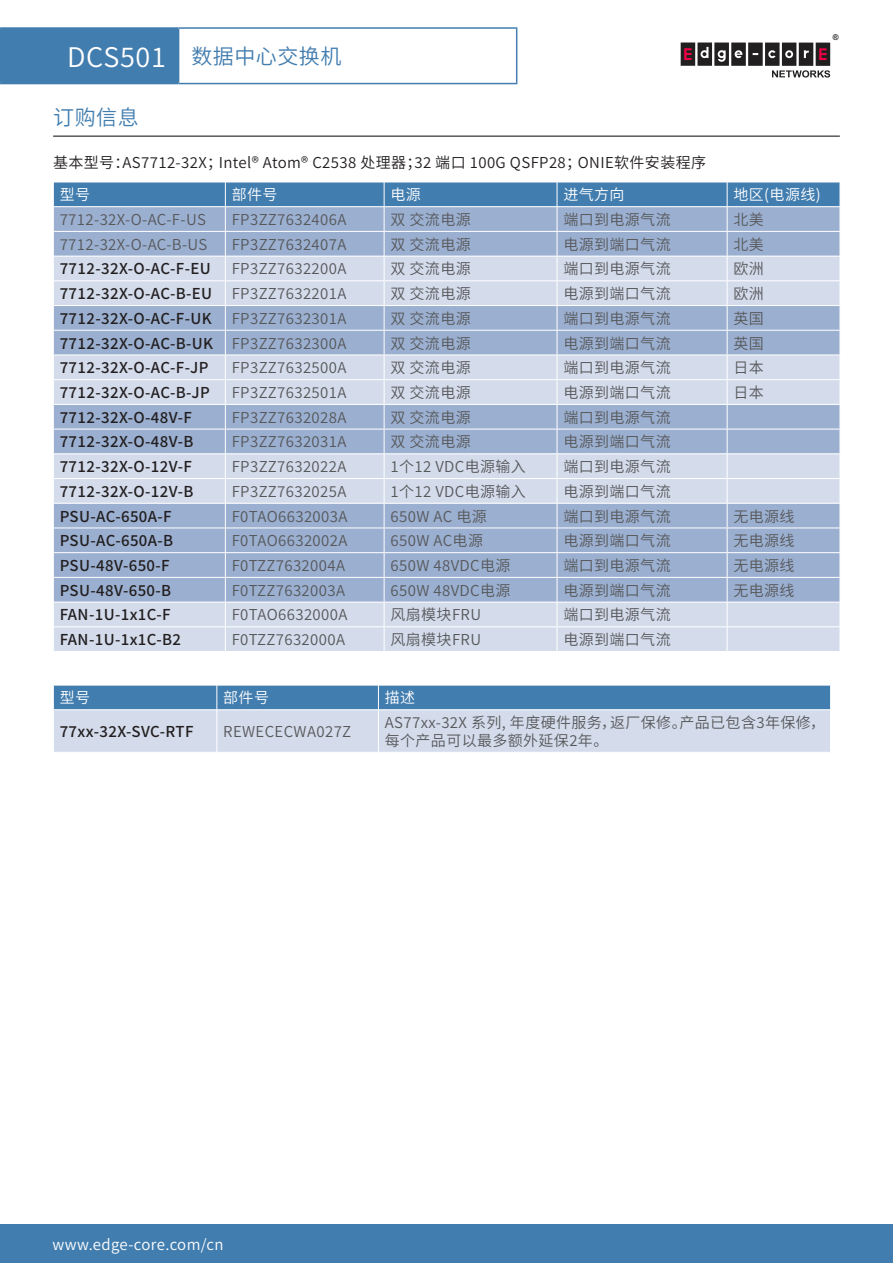
<style>
.page{position:relative;width:893px;height:1263px;background:#fff}
.page>*{position:absolute;margin:0;border:0;box-sizing:border-box;transform-origin:0 0}
.HeaderTitle{font:27px "Source Han Sans SC";letter-spacing:.025em;color:#fff}
.HeaderTitle-2{font:21px "Source Han Sans SC";letter-spacing:.025em;color:#427daf}
.NEW_H1{font:21px "Source Han Sans SC";color:#427daf}
.DS_TableBodyText{font:15px/18px "Source Han Sans SC";letter-spacing:.025em;color:#57585a}
.t1{font:500 15px "Source Han Sans SC";letter-spacing:.025em;color:#231f20}
.t2{font:15px "Source Han Sans SC";letter-spacing:.025em;color:#231f20}
.DS_tableHeaderText{font:15px "Source Han Sans SC";letter-spacing:.025em;color:#fff}
.t3{font:700 7.95px "Arial";color:#231f20}
</style>
<div class="page">
<div style="left:0;top:1225px;width:893px;height:38px;background:#427daf"></div>
<div style="left:681px;top:43px;width:14px;height:23px;background:#221f21"></div>
<div style="left:697px;top:43px;width:15px;height:23px;background:#221f21"></div>
<div style="left:714px;top:43px;width:15px;height:23px;background:#221f21"></div>
<div style="left:731px;top:43px;width:15px;height:23px;background:#221f21"></div>
<div style="left:748px;top:43px;width:15px;height:23px;background:#221f21"></div>
<div style="left:765px;top:43px;width:15px;height:23px;background:#221f21"></div>
<div style="left:782px;top:43px;width:14px;height:23px;background:#221f21"></div>
<div style="left:799px;top:43px;width:14px;height:23px;background:#221f21"></div>
<svg style="left:684px;top:48px;width:8px;height:12px"></svg>
<div style="left:816px;top:43px;width:14px;height:23px;background:#221f21"></div>
<svg style="left:819px;top:48px;width:8px;height:12px"></svg>
<svg style="left:700px;top:47px;width:8px;height:11px"></svg>
<svg style="left:785px;top:50px;width:8px;height:8px"></svg>
<svg style="left:804px;top:50px;width:5px;height:8px"></svg>
<svg style="left:768px;top:50px;width:8px;height:8px"></svg>
<svg style="left:718px;top:50px;width:8px;height:12px"></svg>
<svg style="left:772px;top:70px;width:58px;height:8px"></svg>
<svg style="left:735px;top:50px;width:7px;height:8px"></svg>
<hr style="left:53px;top:135px;width:787px;height:2px;background:#57585a">
<svg style="left:53px;top:182px;width:787px;height:469px;background:#b1c2dc"></svg>
<hr style="left:53px;top:256px;width:172px;height:1px;background:#fff">
<hr style="left:225px;top:256px;width:159px;height:1px;background:#fff">
<hr style="left:384px;top:256px;width:173px;height:1px;background:#fff">
<hr style="left:557px;top:256px;width:170px;height:1px;background:#fff">
<hr style="left:727px;top:256px;width:113px;height:1px;background:#fff">
<svg style="left:53px;top:685px;width:778px;height:67px;background:#a1bbd6"></svg>
<hr style="left:53px;top:709px;width:164px;height:1px;background:#fff">
<hr style="left:217px;top:709px;width:161px;height:1px;background:#fff">
<hr style="left:378px;top:709px;width:453px;height:1px;background:#fff">
<div style="left:1px;top:28px;width:178px;height:56px;background:#427daf"></div>
<hr style="left:0;top:27px;width:179px;height:2px;background:#427daf">
<hr style="left:0;top:29px;width:2px;height:54px;background:#427daf">
<hr style="left:179px;top:27px;width:338px;height:2px;background:#427daf">
<hr style="left:516px;top:29px;width:1px;height:54px;background:#427daf">
<hr style="left:0;top:83px;width:179px;height:1px;background:#427daf">
<hr style="left:179px;top:83px;width:338px;height:1px;background:#427daf">
<p class="HeaderTitle" style="left:67px;top:41px;width:100px">DCS501</p>
<p class="HeaderTitle-2" style="left:191px;top:45px;width:152px">数据中心交换机</p>
<p class="t3" style="left:833px;top:32px;width:7px">®</p>
<p class="NEW_H1" style="left:53px;top:105px;width:87px">订购信息</p>
<p class="t2" style="left:53px;top:154px;width:654px">基本型号：AS7712-32X；Intel® Atom® C2538 处理器；32 端口 100G QSFP28；ONIE软件安装程序</p>
<p class="DS_tableHeaderText" style="left:60px;top:186px;width:32px">型号</p>
<p class="DS_tableHeaderText" style="left:232px;top:186px;width:47px">部件号</p>
<p class="DS_tableHeaderText" style="left:390px;top:186px;width:32px">电源</p>
<p class="DS_tableHeaderText" style="left:563px;top:186px;width:63px">进气方向</p>
<p class="DS_tableHeaderText" style="left:733px;top:186px;width:89px">地区(电源线)</p>
<p class="DS_TableBodyText" style="left:60px;top:211px;width:148px">7712-32X-O-AC-F-US</p>
<p class="DS_TableBodyText" style="left:232px;top:211px;width:116px">FP3ZZ7632406A</p>
<p class="DS_TableBodyText" style="left:390px;top:211px;width:82px">双 交流电源</p>
<p class="DS_TableBodyText" style="left:563px;top:211px;width:109px">端口到电源气流</p>
<p class="DS_TableBodyText" style="left:733px;top:211px;width:32px">北美</p>
<p class="DS_TableBodyText" style="left:60px;top:236px;width:149px">7712-32X-O-AC-B-US</p>
<p class="DS_TableBodyText" style="left:232px;top:236px;width:116px">FP3ZZ7632407A</p>
<p class="DS_TableBodyText" style="left:390px;top:236px;width:82px">双 交流电源</p>
<p class="DS_TableBodyText" style="left:563px;top:236px;width:109px">电源到端口气流</p>
<p class="DS_TableBodyText" style="left:733px;top:236px;width:32px">北美</p>
<p class="t1" style="left:60px;top:260px;width:153px">7712-32X-O-AC-F-EU</p>
<p class="DS_TableBodyText" style="left:232px;top:260px;width:116px">FP3ZZ7632200A</p>
<p class="DS_TableBodyText" style="left:390px;top:260px;width:82px">双 交流电源</p>
<p class="DS_TableBodyText" style="left:563px;top:260px;width:109px">端口到电源气流</p>
<p class="DS_TableBodyText" style="left:733px;top:260px;width:32px">欧洲</p>
<p class="t1" style="left:60px;top:285px;width:154px">7712-32X-O-AC-B-EU</p>
<p class="DS_TableBodyText" style="left:232px;top:285px;width:116px">FP3ZZ7632201A</p>
<p class="DS_TableBodyText" style="left:390px;top:285px;width:82px">双 交流电源</p>
<p class="DS_TableBodyText" style="left:563px;top:285px;width:109px">电源到端口气流</p>
<p class="DS_TableBodyText" style="left:733px;top:285px;width:32px">欧洲</p>
<p class="t1" style="left:60px;top:310px;width:153px">7712-32X-O-AC-F-UK</p>
<p class="DS_TableBodyText" style="left:232px;top:310px;width:116px">FP3ZZ7632301A</p>
<p class="DS_TableBodyText" style="left:390px;top:310px;width:82px">双 交流电源</p>
<p class="DS_TableBodyText" style="left:563px;top:310px;width:109px">端口到电源气流</p>
<p class="DS_TableBodyText" style="left:733px;top:310px;width:32px">英国</p>
<p class="t1" style="left:60px;top:335px;width:155px">7712-32X-O-AC-B-UK</p>
<p class="DS_TableBodyText" style="left:232px;top:334px;width:116px">FP3ZZ7632300A</p>
<p class="DS_TableBodyText" style="left:390px;top:334px;width:82px">双 交流电源</p>
<p class="DS_TableBodyText" style="left:563px;top:334px;width:109px">电源到端口气流</p>
<p class="DS_TableBodyText" style="left:733px;top:334px;width:32px">英国</p>
<p class="t1" style="left:60px;top:359px;width:150px">7712-32X-O-AC-F-JP</p>
<p class="DS_TableBodyText" style="left:232px;top:359px;width:116px">FP3ZZ7632500A</p>
<p class="DS_TableBodyText" style="left:390px;top:359px;width:82px">双 交流电源</p>
<p class="DS_TableBodyText" style="left:563px;top:359px;width:109px">端口到电源气流</p>
<p class="DS_TableBodyText" style="left:733px;top:359px;width:32px">日本</p>
<p class="t1" style="left:60px;top:384px;width:152px">7712-32X-O-AC-B-JP</p>
<p class="DS_TableBodyText" style="left:232px;top:384px;width:116px">FP3ZZ7632501A</p>
<p class="DS_TableBodyText" style="left:390px;top:384px;width:82px">双 交流电源</p>
<p class="DS_TableBodyText" style="left:563px;top:384px;width:109px">电源到端口气流</p>
<p class="DS_TableBodyText" style="left:733px;top:384px;width:32px">日本</p>
<p class="t1" style="left:60px;top:409px;width:134px">7712-32X-O-48V-F</p>
<p class="DS_TableBodyText" style="left:232px;top:408px;width:116px">FP3ZZ7632028A</p>
<p class="DS_TableBodyText" style="left:390px;top:408px;width:82px">双 交流电源</p>
<p class="DS_TableBodyText" style="left:563px;top:408px;width:109px">端口到电源气流</p>
<p class="t1" style="left:60px;top:433px;width:135px">7712-32X-O-48V-B</p>
<p class="DS_TableBodyText" style="left:232px;top:433px;width:116px">FP3ZZ7632031A</p>
<p class="DS_TableBodyText" style="left:390px;top:433px;width:82px">双 交流电源</p>
<p class="DS_TableBodyText" style="left:563px;top:433px;width:109px">电源到端口气流</p>
<p class="t1" style="left:60px;top:458px;width:134px">7712-32X-O-12V-F</p>
<p class="DS_TableBodyText" style="left:232px;top:458px;width:116px">FP3ZZ7632022A</p>
<p class="DS_TableBodyText" style="left:390px;top:458px;width:137px">1个12 VDC电源输入</p>
<p class="DS_TableBodyText" style="left:563px;top:458px;width:109px">端口到电源气流</p>
<p class="t1" style="left:60px;top:483px;width:135px">7712-32X-O-12V-B</p>
<p class="DS_TableBodyText" style="left:232px;top:483px;width:116px">FP3ZZ7632025A</p>
<p class="DS_TableBodyText" style="left:390px;top:483px;width:137px">1个12 VDC电源输入</p>
<p class="DS_TableBodyText" style="left:563px;top:483px;width:109px">电源到端口气流</p>
<p class="t1" style="left:60px;top:508px;width:114px">PSU-AC-650A-F</p>
<p class="DS_TableBodyText" style="left:232px;top:507px;width:117px">F0TAO6632003A</p>
<p class="DS_TableBodyText" style="left:390px;top:507px;width:98px">650W AC 电源</p>
<p class="DS_TableBodyText" style="left:563px;top:507px;width:109px">端口到电源气流</p>
<p class="DS_TableBodyText" style="left:733px;top:507px;width:63px">无电源线</p>
<p class="t1" style="left:60px;top:532px;width:115px">PSU-AC-650A-B</p>
<p class="DS_TableBodyText" style="left:232px;top:532px;width:117px">F0TAO6632002A</p>
<p class="DS_TableBodyText" style="left:390px;top:532px;width:94px">650W AC电源</p>
<p class="DS_TableBodyText" style="left:563px;top:532px;width:109px">电源到端口气流</p>
<p class="DS_TableBodyText" style="left:733px;top:532px;width:63px">无电源线</p>
<p class="t1" style="left:60px;top:557px;width:112px">PSU-48V-650-F</p>
<p class="DS_TableBodyText" style="left:232px;top:557px;width:115px">F0TZZ7632004A</p>
<p class="DS_TableBodyText" style="left:390px;top:557px;width:121px">650W 48VDC电源</p>
<p class="DS_TableBodyText" style="left:563px;top:557px;width:109px">端口到电源气流</p>
<p class="DS_TableBodyText" style="left:733px;top:557px;width:63px">无电源线</p>
<p class="t1" style="left:60px;top:582px;width:113px">PSU-48V-650-B</p>
<p class="DS_TableBodyText" style="left:232px;top:581px;width:115px">F0TZZ7632003A</p>
<p class="DS_TableBodyText" style="left:390px;top:581px;width:121px">650W 48VDC电源</p>
<p class="DS_TableBodyText" style="left:563px;top:581px;width:109px">电源到端口气流</p>
<p class="DS_TableBodyText" style="left:733px;top:581px;width:63px">无电源线</p>
<p class="t1" style="left:60px;top:606px;width:112px">FAN-1U-1x1C-F</p>
<p class="DS_TableBodyText" style="left:232px;top:606px;width:117px">F0TAO6632000A</p>
<p class="DS_TableBodyText" style="left:390px;top:606px;width:92px">风扇模块FRU</p>
<p class="DS_TableBodyText" style="left:563px;top:606px;width:109px">端口到电源气流</p>
<p class="t1" style="left:60px;top:631px;width:123px">FAN-1U-1x1C-B2</p>
<p class="DS_TableBodyText" style="left:232px;top:631px;width:115px">F0TZZ7632000A</p>
<p class="DS_TableBodyText" style="left:390px;top:631px;width:92px">风扇模块FRU</p>
<p class="DS_TableBodyText" style="left:563px;top:631px;width:109px">电源到端口气流</p>
<p class="DS_tableHeaderText" style="left:60px;top:689px;width:32px">型号</p>
<p class="DS_tableHeaderText" style="left:223px;top:689px;width:47px">部件号</p>
<p class="DS_tableHeaderText" style="left:385px;top:689px;width:32px">描述</p>
<p class="t1" style="left:60px;top:723px;width:135px">77xx-32X-SVC-RTF</p>
<p class="DS_TableBodyText" style="left:223px;top:723px;width:130px">REWECECWA027Z</p>
<p class="DS_TableBodyText" style="left:385px;top:714px;width:442px">AS77xx-32X 系列, 年度硬件服务，返厂保修。产品已包含3年保修，每个产品可以最多额外延保2年。</p>
<p class="DS_tableHeaderText" style="left:53px;top:1236px;width:173px">www.edge-core.com/cn</p>
</div>
